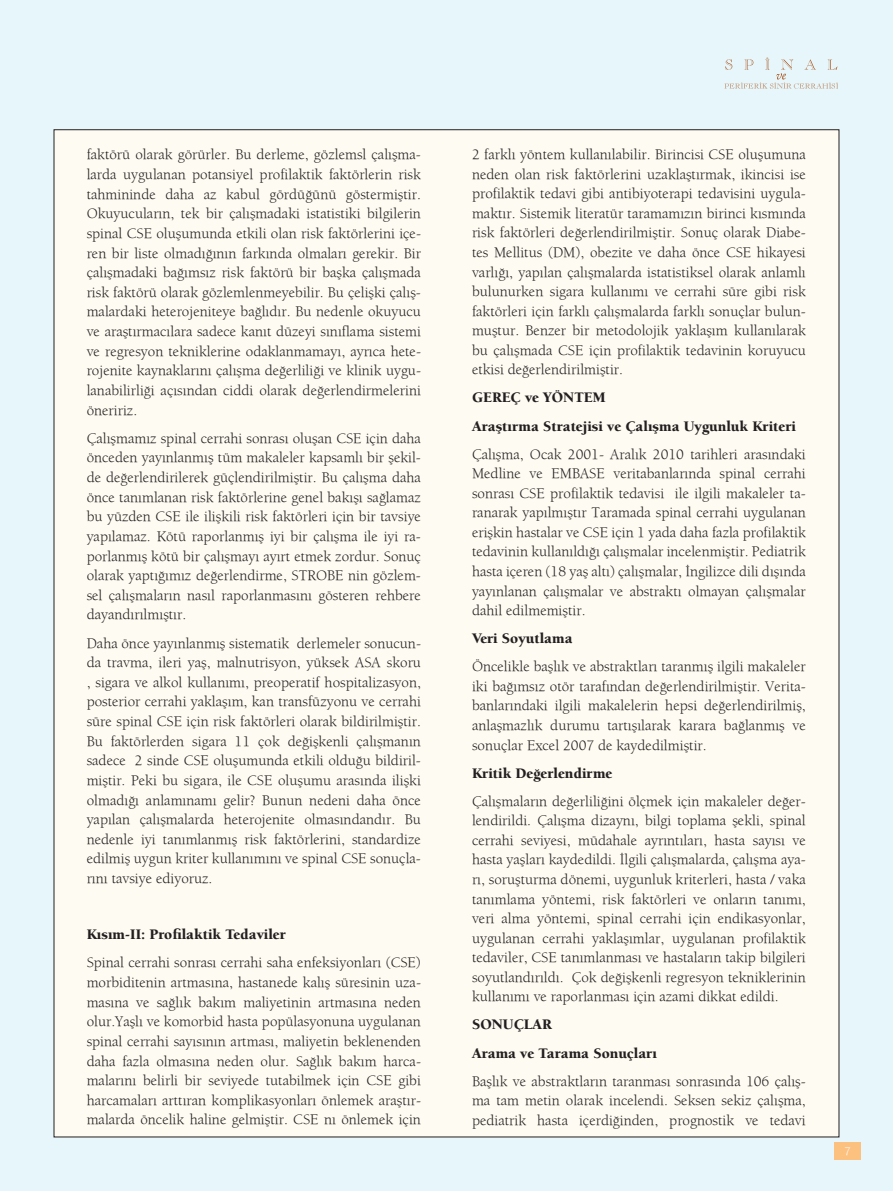
<style>
.page{position:relative;width:893px;height:1191px;background:#e7f6fa}
.page>*{position:absolute;margin:0;border:0;box-sizing:border-box;transform-origin:0 0}
.t1{font:15px/19.6px "Berkeley";color:#231f20;text-align:justify}
.t2{font:900 15px/28px "Berkeley";color:#231f20}
.t3{font:12px "Berkeley";color:#fff}
.s1{font-weight:900}
.s2{font-weight:400}
</style>
<div class="page">
<div style="left:54px;top:130px;width:785px;height:1007px;background:#fefbf2"></div>
<div style="left:834px;top:1141px;width:27px;height:18px;background:#fcc17f"></div>
<svg style="left:724px;top:57px;width:114px;height:32px"></svg>
<p class="t1" style="left:87px;top:145px;width:336px">faktörü olarak görürler. Bu derleme, gözlemsl çalışma&shy;larda uygulanan potansiyel profilaktik faktörlerin risk tahmininde daha az kabul gördüğünü göstermiştir.<br>Okuyucuların, tek bir çalışmadaki istatistiki bilgilerin spinal CSE oluşumunda etkili olan risk faktörlerini içe&shy;ren bir liste olmadığının farkında olmaları gerekir. Bir çalışmadaki bağımsız risk faktörü bir başka çalışmada risk faktörü olarak gözlemlenmeyebilir. Bu çelişki çalış&shy;malardaki heterojeniteye bağlıdır. Bu nedenle okuyucu ve araştırmacılara sadece kanıt düzeyi sınıflama sistemi ve regresyon tekniklerine odaklanmamayı, ayrıca hete&shy;rojenite kaynaklarını çalışma değerliliği ve klinik uygu&shy;lanabilirliği açısından ciddi olarak değerlendirmelerini öneririz.</p>
<p class="t1" style="left:87px;top:428px;width:336px">Çalışmamız spinal cerrahi sonrası oluşan CSE için daha önceden yayınlanmış tüm makaleler kapsamlı bir şekil&shy;de değerlendirilerek güçlendirilmiştir. Bu çalışma daha önce tanımlanan risk faktörlerine genel bakışı sağlamaz bu yüzden CSE ile ilişkili risk faktörleri için bir tavsiye yapılamaz. Kötü raporlanmış iyi bir çalışma ile iyi ra&shy;porlanmış kötü bir çalışmayı ayırt etmek zordur. Sonuç olarak yaptığımız değerlendirme, STROBE nin gözlem&shy;sel çalışmaların nasıl raporlanmasını gösteren rehbere dayandırılmıştır.</p>
<p class="t1" style="left:87px;top:633px;width:336px">Daha önce yayınlanmış sistematik derlemeler sonucun&shy;da travma, ileri yaş, malnutrisyon, yüksek ASA skoru , sigara ve alkol kullanımı, preoperatif hospitalizasyon, posterior cerrahi yaklaşım, kan transfüzyonu ve cerrahi süre spinal CSE için risk faktörleri olarak bildirilmiştir.<br>Bu faktörlerden sigara 11 çok değişkenli çalışmanın sadece 2 sinde CSE oluşumunda etkili olduğu bildiril&shy;miştir. Peki bu sigara, ile CSE oluşumu arasında ilişki olmadığı anlamınamı gelir? Bunun nedeni daha önce yapılan çalışmalarda heterojenite olmasındandır. Bu nedenle iyi tanımlanmış risk faktörlerini, standardize edilmiş uygun kriter kullanımını ve spinal CSE sonuçla&shy;rını tavsiye ediyoruz.</p>
<p class="t1" style="left:87px;top:920px;width:336px;line-height:28.2px"><span class="s1">Kısım-II: Profilaktik Tedaviler<br></span>Spinal cerrahi sonrası cerrahi saha enfeksiyonları (CSE)</p>
<p class="t1" style="left:87px;top:972px;width:336px">morbiditenin artmasına, hastanede kalış süresinin uza&shy;masına ve sağlık bakım maliyetinin artmasına neden olur.Yaşlı ve komorbid hasta popülasyonuna uygulanan spinal cerrahi sayısının artması, maliyetin beklenenden daha fazla olmasına neden olur. Sağlık bakım harca&shy;malarını belirli bir seviyede tutabilmek için CSE gibi harcamaları arttıran komplikasyonları önlemek araştır&shy;malarda öncelik haline gelmiştir. CSE nı önlemek için</p>
<p class="t1" style="left:472px;top:144px;width:335px">2 farklı yöntem kullanılabilir. Birincisi CSE oluşumuna neden olan risk faktörlerini uzaklaştırmak, ikincisi ise profilaktik tedavi gibi antibiyoterapi tedavisini uygula&shy;maktır. Sistemik literatür taramamızın birinci kısmında risk faktörleri değerlendirilmiştir. Sonuç olarak Diabe&shy;tes Mellitus (DM), obezite ve daha önce CSE hikayesi varlığı, yapılan çalışmalarda istatistiksel olarak anlamlı bulunurken sigara kullanımı ve cerrahi süre gibi risk faktörleri için farklı çalışmalarda farklı sonuçlar bulun&shy;muştur. Benzer bir metodolojik yaklaşım kullanılarak bu çalışmada CSE için profilaktik tedavinin koruyucu etkisi değerlendirilmiştir.</p>
<p class="t2" style="left:472px;top:384px;width:335px">GEREÇ ve YÖNTEM<br>Araştırma Stratejisi ve Çalışma Uygunluk Kriteri<br><span class="s2">Çalışma, Ocak 2001- Aralık 2010 tarihleri arasındaki</span></p>
<p class="t1" style="left:472px;top:463px;width:335px">Medline ve EMBASE veritabanlarında spinal cerrahi sonrası CSE profilaktik tedavisi ile ilgili makaleler ta&shy;ranarak yapılmıştır Taramada spinal cerrahi uygulanan erişkin hastalar ve CSE için 1 yada daha fazla profilaktik tedavinin kullanıldığı çalışmalar incelenmiştir. Pediatrik hasta içeren (18 yaş altı) çalışmalar, İngilizce dili dışında yayınlanan çalışmalar ve abstraktı olmayan çalışmalar dahil edilmemiştir.</p>
<p class="t1" style="left:472px;top:624px;width:335px;line-height:28px"><span class="s1">Veri Soyutlama<br></span>Öncelikle başlık ve abstraktları taranmış ilgili makaleler</p>
<p class="t1" style="left:472px;top:676px;width:335px">iki bağımsız otör tarafından değerlendirilmiştir. Verita&shy;banlarındaki ilgili makalelerin hepsi değerlendirilmiş, anlaşmazlık durumu tartışılarak karara bağlanmış ve sonuçlar Excel 2007 de kaydedilmiştir.</p>
<p class="t1" style="left:472px;top:758px;width:335px;line-height:28px"><span class="s1">Kritik Değerlendirme<br></span>Çalışmaların değerliliğini ölçmek için makaleler değer-</p>
<p class="t1" style="left:472px;top:810px;width:335px">lendirildi. Çalışma dizaynı, bilgi toplama şekli, spinal cerrahi seviyesi, müdahale ayrıntıları, hasta sayısı ve hasta yaşları kaydedildi. İlgili çalışmalarda, çalışma aya&shy;rı, soruşturma dönemi, uygunluk kriterleri, hasta / vaka tanımlama yöntemi, risk faktörleri ve onların tanımı, veri alma yöntemi, spinal cerrahi için endikasyonlar, uygulanan cerrahi yaklaşımlar, uygulanan profilaktik tedaviler, CSE tanımlanması ve hastaların takip bilgileri soyutlandırıldı. Çok değişkenli regresyon tekniklerinin kullanımı ve raporlanması için azami dikkat edildi.</p>
<p class="t1" style="left:472px;top:1010px;width:335px;line-height:28px;text-align:left"><span class="s1">SONUÇLAR<br>Arama ve Tarama Sonuçları<br></span>Başlık ve abstraktların taranması sonrasında 106 çalış-</p>
<p class="t1" style="left:472px;top:1090px;width:335px">ma tam metin olarak incelendi. Seksen sekiz çalışma, pediatrik hasta içerdiğinden, prognostik ve tedavi</p>
<p class="t3" style="left:844px;top:1143px;width:8px">7</p>
</div>
